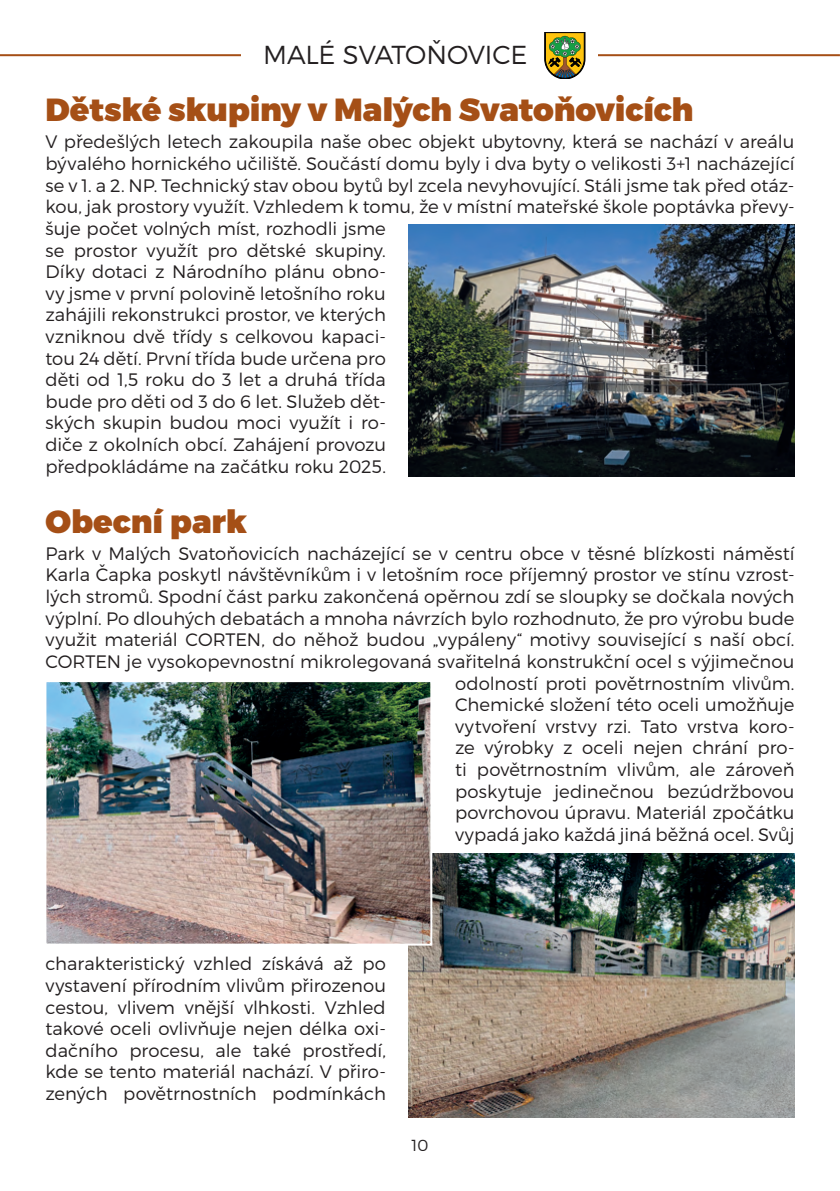
<style>
.page{position:relative;width:840px;height:1191px;background:#fff}
.page>*{position:absolute;margin:0;border:0;box-sizing:border-box;transform-origin:0 0}
.t1{font:900 32px "Montserrat";letter-spacing:-.005em;color:#a54f16}
.t2{font:300 26px "Montserrat";letter-spacing:-.005em;color:#231f20}
.t3{font:300 18px/21.6px "Montserrat";color:#231f20}
.t4{font:300 16px "Montserrat";color:#231f20}
</style>
<div class="page">
<hr style="left:0;top:54px;width:839px;height:2px;background:#a54f16">
<div style="left:242px;top:37px;width:356px;height:42px;background:#fff"></div>
<svg style="left:544px;top:32px;width:40px;height:47px;background:#8d8c39"></svg>
<img style="left:408px;top:224px;width:386px;height:252px">
<img style="left:408px;top:853px;width:386px;height:264px">
<img style="left:47px;top:683px;width:382px;height:259px">
<div style="left:44px;top:680px;width:388px;height:265px;border:2px solid #fff"></div>
<h2 class="t2" style="left:263px;top:44px;width:265px">MALÉ SVATOŇOVICE</h2>
<h1 class="t1" style="left:45px;top:97px;width:649px">Dětské skupiny v Malých Svatoňovicích</h1>
<p class="t3" style="left:45px;top:132px;width:750px">V předešlých letech zakoupila naše obec objekt ubytovny, která se nachází v areálu bývalého hornického učiliště. Součástí domu byly i dva byty o velikosti 3+1 nacházející se v 1. a 2. NP. Technický stav obou bytů byl zcela nevyhovující. Stáli jsme tak před otáz&shy;kou, jak prostory využít. Vzhledem k tomu, že v místní mateřské škole poptávka převy&shy;šuje počet volných míst, rozhodli jsme<br>se prostor využít pro dětské skupiny.<br>Díky dotaci z Národního plánu obno-<br>vy jsme v první polovině letošního roku<br>zahájili rekonstrukci prostor, ve kterých<br>vzniknou dvě třídy s celkovou kapaci-<br>tou 24 dětí. První třída bude určena pro<br>děti od 1,5 roku do 3 let a druhá třída<br>bude pro děti od 3 do 6 let. Služeb dět-<br>ských skupin budou moci využít i ro-<br>diče z okolních obcí. Zahájení provozu<br>předpokládáme na začátku roku 2025.</p>
<h1 class="t1" style="left:45px;top:508px;width:203px">Obecní park</h1>
<p class="t3" style="left:45px;top:544px;width:750px;text-align:right">Park v Malých Svatoňovicích nacházející se v centru obce v těsné blízkosti náměstí Karla Čapka poskytl návštěvníkům i v letošním roce příjemný prostor ve stínu vzrost&shy;lých stromů. Spodní část parku zakončená opěrnou zdí se sloupky se dočkala nových výplní. Po dlouhých debatách a mnoha návrzích bylo rozhodnuto, že pro výrobu bude využit materiál CORTEN, do něhož budou „vypáleny“ motivy související s naší obcí.<br>CORTEN je vysokopevnostní mikrolegovaná svařitelná konstrukční ocel s výjimečnou odolností proti povětrnostním vlivům.<br>Chemické složení této oceli umožňuje<br>vytvoření vrstvy rzi. Tato vrstva koro-<br>ze výrobky z oceli nejen chrání pro-<br>ti povětrnostním vlivům, ale zároveň<br>poskytuje jedinečnou bezúdržbovou<br>povrchovou úpravu. Materiál zpočátku<br>vypadá jako každá jiná běžná ocel. Svůj</p>
<p class="t3" style="left:45px;top:954px;width:342px;text-align:justify">charakteristický vzhled získává až po vystavení přírodním vlivům přirozenou cestou, vlivem vnější vlhkosti. Vzhled takové oceli ovlivňuje nejen délka oxi&shy;dačního procesu, ale také prostředí, kde se tento materiál nachází. V přiro&shy;zených povětrnostních podmínkách</p>
<p class="t4" style="left:411px;top:1138px;width:18px">10</p>
</div>
